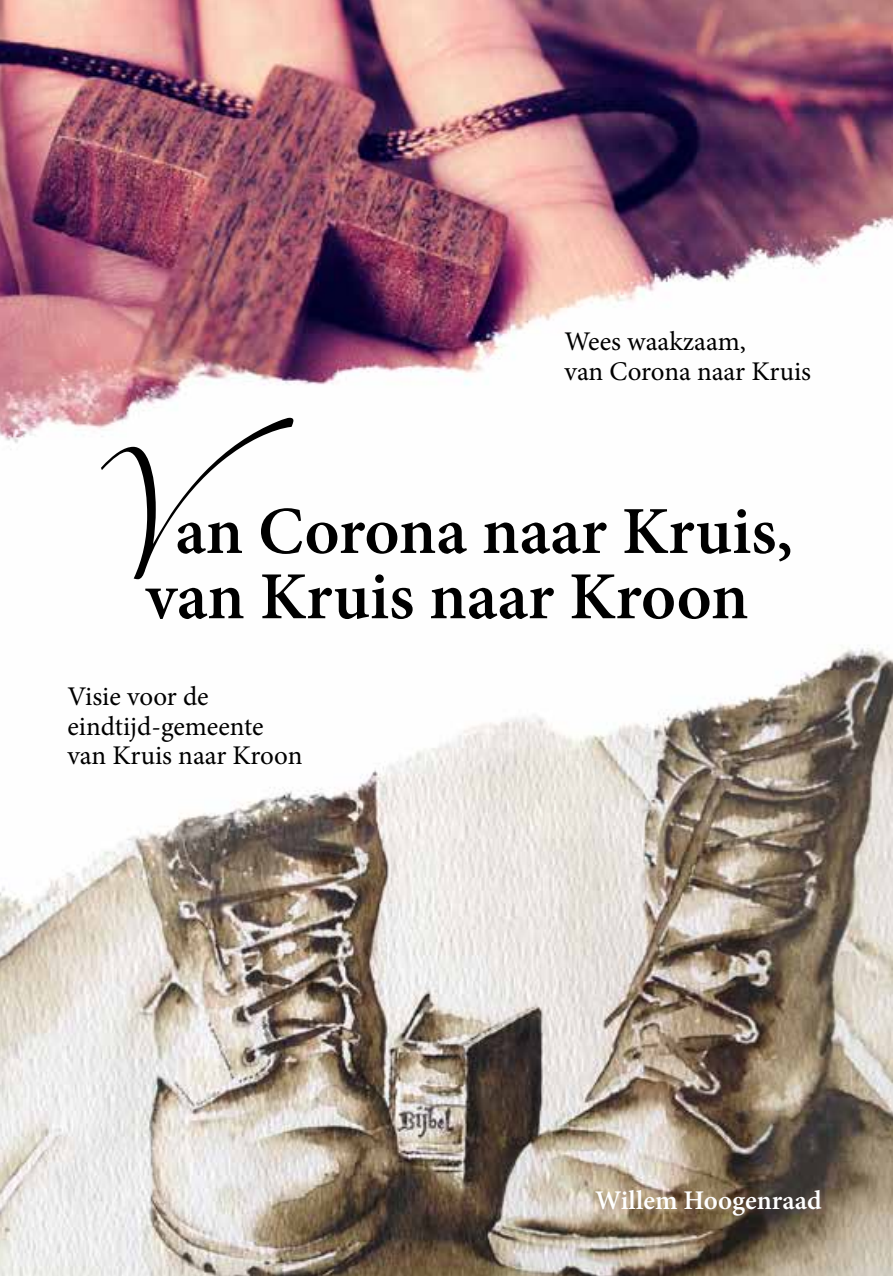
<style>
.page{position:relative;width:893px;height:1276px;background:#fff}
.page>*{position:absolute;margin:0;border:0;box-sizing:border-box;transform-origin:0 0}
.t1{font:244.58px "Bickley Script LET";color:#000}
.t2{font:600 67.27px/65.2px "Minion Pro";color:#000}
.t3{font:27px/29.2px "Minion Pro";letter-spacing:-.005em;color:#000}
.t4{font:600 27px "Minion Pro";color:#fff}
</style>
<div class="page">
<img style="left:0;top:0;width:893px;height:1276px">
<p class="t3" style="left:564px;top:327px;width:248px">Wees waakzaam,<br>van Corona naar Kruis</p>
<h1 class="t1" style="left:92px;top:404px;width:126px">V</h1>
<h2 class="t2" style="left:146px;top:498px;width:649px;text-indent:30px">an Corona naar Kruis, van Kruis naar Kroon</h2>
<p class="t3" style="left:67px;top:682px;width:236px">Visie voor de eindtijd-gemeente van Kruis naar Kroon</p>
<p class="t4" style="left:595px;top:1181px;width:228px">Willem Hoogenraad</p>
</div>
